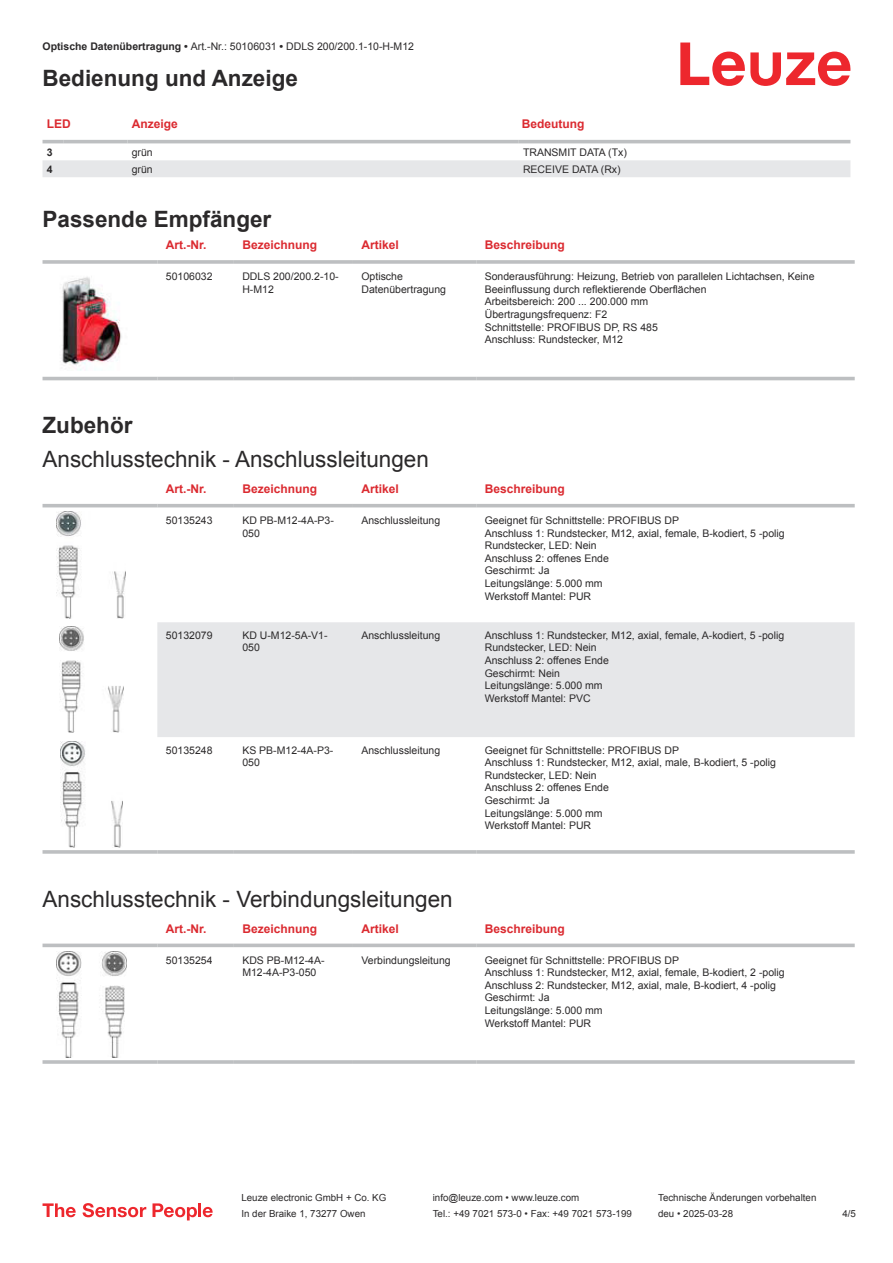
<style>
.page{position:relative;width:893px;height:1263px;background:#fff}
.page>*{position:absolute;margin:0;border:0;box-sizing:border-box;transform-origin:0 0}
.t1{font:22.5px "Arial";color:#2b292a}
.t2{font:700 22.5px "Arial";color:#2b292a}
.t3{font:700 12px "Arial";color:#db2a30}
.t4{font:10.5px/12.6px "Arial";color:#2b292a}
.t5{font:700 10.5px "Arial";color:#2b292a}
.t6{font:9.75px "Arial";color:#2b292a}
.s1{font-weight:700}
</style>
<div class="page">
<svg style="left:680px;top:43px;width:170px;height:43px"></svg>
<svg style="left:43px;top:143px;width:807px;height:34px"></svg>
<hr style="left:43px;top:140px;width:21px;height:3px;background:#bdbfc1">
<hr style="left:64px;top:140px;width:64px;height:3px;background:#bdbfc1">
<hr style="left:128px;top:140px;width:391px;height:3px;background:#bdbfc1">
<hr style="left:519px;top:140px;width:331px;height:3px;background:#bdbfc1">
<div style="left:43px;top:376px;width:812px;height:5px;background:#eeefef"></div>
<hr style="left:43px;top:260px;width:114px;height:4px;background:#bdbfc1">
<hr style="left:157px;top:260px;width:77px;height:4px;background:#c7c9ca">
<hr style="left:234px;top:260px;width:119px;height:4px;background:#bdbfc1">
<hr style="left:353px;top:260px;width:123px;height:4px;background:#bdbfc1">
<hr style="left:476px;top:260px;width:379px;height:4px;background:#c7c9ca">
<hr style="left:43px;top:377px;width:114px;height:3px;background:#bdbfc1">
<hr style="left:157px;top:377px;width:77px;height:3px;background:#bdbfc1">
<hr style="left:234px;top:377px;width:119px;height:3px;background:#bdbfc1">
<hr style="left:353px;top:377px;width:123px;height:3px;background:#bdbfc1">
<hr style="left:476px;top:377px;width:379px;height:3px;background:#bdbfc1">
<img style="left:62px;top:277px;width:60px;height:94px">
<div style="left:157px;top:622px;width:698px;height:115px;background:#e6e7e9"></div>
<hr style="left:43px;top:504px;width:114px;height:3px;background:#bdbfc1">
<hr style="left:157px;top:504px;width:77px;height:3px;background:#bdbfc1">
<hr style="left:234px;top:504px;width:119px;height:3px;background:#bdbfc1">
<hr style="left:353px;top:504px;width:123px;height:3px;background:#bdbfc1">
<hr style="left:476px;top:504px;width:379px;height:3px;background:#bdbfc1">
<svg style="left:43px;top:850px;width:114px;height:4px"></svg>
<hr style="left:157px;top:850px;width:77px;height:4px;background:#c6c8c9">
<svg style="left:234px;top:850px;width:119px;height:4px"></svg>
<svg style="left:353px;top:850px;width:123px;height:4px"></svg>
<hr style="left:476px;top:850px;width:379px;height:4px;background:#c6c8c9">
<img style="left:57px;top:512px;width:69px;height:106px">
<img style="left:59px;top:626px;width:65px;height:107px">
<img style="left:60px;top:741px;width:63px;height:107px">
<svg style="left:43px;top:947px;width:811px;height:23px"></svg>
<svg style="left:43px;top:943px;width:114px;height:4px"></svg>
<svg style="left:157px;top:943px;width:77px;height:4px"></svg>
<svg style="left:234px;top:943px;width:119px;height:4px"></svg>
<svg style="left:353px;top:943px;width:123px;height:4px"></svg>
<svg style="left:476px;top:943px;width:379px;height:4px;background:#c7c8ca"></svg>
<hr style="left:43px;top:1060px;width:114px;height:4px;background:#c3c5c7">
<svg style="left:157px;top:1060px;width:77px;height:4px"></svg>
<hr style="left:234px;top:1060px;width:119px;height:4px;background:#c4c6c8">
<hr style="left:353px;top:1060px;width:123px;height:4px;background:#c3c5c7">
<svg style="left:476px;top:1060px;width:379px;height:4px;background:#c3c5c7"></svg>
<img style="left:56px;top:951px;width:70px;height:107px">
<svg style="left:43px;top:1203px;width:33px;height:14px"></svg>
<svg style="left:83px;top:1203px;width:63px;height:14px"></svg>
<svg style="left:153px;top:1203px;width:44px;height:17px"></svg>
<hr style="left:198px;top:1203px;width:3px;height:14px;background:#ed272d">
<svg style="left:203px;top:1207px;width:10px;height:10px"></svg>
<p class="t4" style="left:43px;top:41px;width:373px"><span class="s1">Optische Datenübertragung •</span> Art.-Nr.: 50106031 <span class="s1">•</span> DDLS 200/200.1-10-H-M12</p>
<h1 class="t2" style="left:43px;top:70px;width:257px">Bedienung und Anzeige</h1>
<p class="t3" style="left:47px;top:119px;width:25px">LED</p>
<p class="t3" style="left:132px;top:119px;width:48px">Anzeige</p>
<p class="t3" style="left:522px;top:119px;width:64px">Bedeutung</p>
<p class="t5" style="left:47px;top:148px;width:7px">3</p>
<p class="t4" style="left:132px;top:147px;width:23px">grün</p>
<p class="t4" style="left:523px;top:147px;width:105px">TRANSMIT DATA (Tx)</p>
<p class="t5" style="left:47px;top:165px;width:7px">4</p>
<p class="t4" style="left:132px;top:163px;width:23px">grün</p>
<p class="t4" style="left:523px;top:163px;width:99px">RECEIVE DATA (Rx)</p>
<h1 class="t2" style="left:43px;top:211px;width:230px">Passende Empfänger</h1>
<p class="t3" style="left:166px;top:241px;width:42px">Art.-Nr.</p>
<p class="t3" style="left:242px;top:241px;width:76px">Bezeichnung</p>
<p class="t3" style="left:361px;top:241px;width:39px">Artikel</p>
<p class="t3" style="left:485px;top:241px;width:82px">Beschreibung</p>
<p class="t4" style="left:166px;top:271px;width:48px">50106032</p>
<p class="t4" style="left:242px;top:271px;width:98px">DDLS 200/200.2-10-<br>H-M12</p>
<p class="t4" style="left:361px;top:271px;width:86px">Optische<br>Datenübertragung</p>
<p class="t4" style="left:485px;top:271px;width:331px">Sonderausführung: Heizung, Betrieb von parallelen Lichtachsen, Keine Beeinflussung durch reflektierende Oberflächen<br>Arbeitsbereich: 200 ... 200.000 mm<br>Übertragungsfrequenz: F2<br>Schnittstelle: PROFIBUS DP, RS 485<br>Anschluss: Rundstecker, M12</p>
<h1 class="t2" style="left:43px;top:417px;width:92px">Zubehör</h1>
<h1 class="t1" style="left:43px;top:450px;width:388px">Anschlusstechnik - Anschlussleitungen</h1>
<p class="t3" style="left:166px;top:484px;width:42px">Art.-Nr.</p>
<p class="t3" style="left:242px;top:484px;width:76px">Bezeichnung</p>
<p class="t3" style="left:361px;top:484px;width:39px">Artikel</p>
<p class="t3" style="left:485px;top:484px;width:82px">Beschreibung</p>
<p class="t4" style="left:166px;top:515px;width:48px">50135243</p>
<p class="t4" style="left:242px;top:515px;width:93px">KD PB-M12-4A-P3-<br>050</p>
<p class="t4" style="left:361px;top:515px;width:80px">Anschlussleitung</p>
<p class="t4" style="left:485px;top:515px;width:301px">Geeignet für Schnittstelle: PROFIBUS DP<br>Anschluss 1: Rundstecker, M12, axial, female, B-kodiert, 5 -polig<br>Rundstecker, LED: Nein<br>Anschluss 2: offenes Ende<br>Geschirmt: Ja<br>Leitungslänge: 5.000 mm<br>Werkstoff Mantel: PUR</p>
<p class="t4" style="left:166px;top:630px;width:48px">50132079</p>
<p class="t4" style="left:242px;top:630px;width:87px">KD U-M12-5A-V1-<br>050</p>
<p class="t4" style="left:361px;top:630px;width:80px">Anschlussleitung</p>
<p class="t4" style="left:485px;top:630px;width:301px">Anschluss 1: Rundstecker, M12, axial, female, A-kodiert, 5 -polig<br>Rundstecker, LED: Nein<br>Anschluss 2: offenes Ende<br>Geschirmt: Nein<br>Leitungslänge: 5.000 mm<br>Werkstoff Mantel: PVC</p>
<p class="t4" style="left:166px;top:744px;width:48px">50135248</p>
<p class="t4" style="left:242px;top:744px;width:93px">KS PB-M12-4A-P3-<br>050</p>
<p class="t4" style="left:361px;top:744px;width:80px">Anschlussleitung</p>
<p class="t4" style="left:485px;top:744px;width:293px">Geeignet für Schnittstelle: PROFIBUS DP<br>Anschluss 1: Rundstecker, M12, axial, male, B-kodiert, 5 -polig<br>Rundstecker, LED: Nein<br>Anschluss 2: offenes Ende<br>Geschirmt: Ja<br>Leitungslänge: 5.000 mm<br>Werkstoff Mantel: PUR</p>
<h1 class="t1" style="left:43px;top:890px;width:412px">Anschlusstechnik - Verbindungsleitungen</h1>
<p class="t3" style="left:166px;top:924px;width:42px">Art.-Nr.</p>
<p class="t3" style="left:242px;top:924px;width:76px">Bezeichnung</p>
<p class="t3" style="left:361px;top:924px;width:39px">Artikel</p>
<p class="t3" style="left:485px;top:924px;width:82px">Beschreibung</p>
<p class="t4" style="left:166px;top:954px;width:48px">50135254</p>
<p class="t4" style="left:242px;top:954px;width:84px">KDS PB-M12-4A-<br>M12-4A-P3-050</p>
<p class="t4" style="left:361px;top:954px;width:91px">Verbindungsleitung</p>
<p class="t4" style="left:485px;top:954px;width:301px">Geeignet für Schnittstelle: PROFIBUS DP<br>Anschluss 1: Rundstecker, M12, axial, female, B-kodiert, 2 -polig Anschluss 2: Rundstecker, M12, axial, male, B-kodiert, 4 -polig Geschirmt: Ja<br>Leitungslänge: 5.000 mm<br>Werkstoff Mantel: PUR</p>
<p class="t6" style="left:241px;top:1194px;width:146px">Leuze electronic GmbH + Co. KG</p>
<p class="t6" style="left:433px;top:1194px;width:148px">info@leuze.com • www.leuze.com</p>
<p class="t6" style="left:658px;top:1194px;width:160px">Technische Änderungen vorbehalten</p>
<p class="t6" style="left:241px;top:1210px;width:126px">In der Braike 1, 73277 Owen</p>
<p class="t6" style="left:433px;top:1210px;width:201px">Tel.: +49 7021 573-0 • Fax: +49 7021 573-199</p>
<p class="t6" style="left:658px;top:1210px;width:76px">deu • 2025-03-28</p>
<p class="t6" style="left:842px;top:1210px;width:15px">4 /5</p>
</div>
